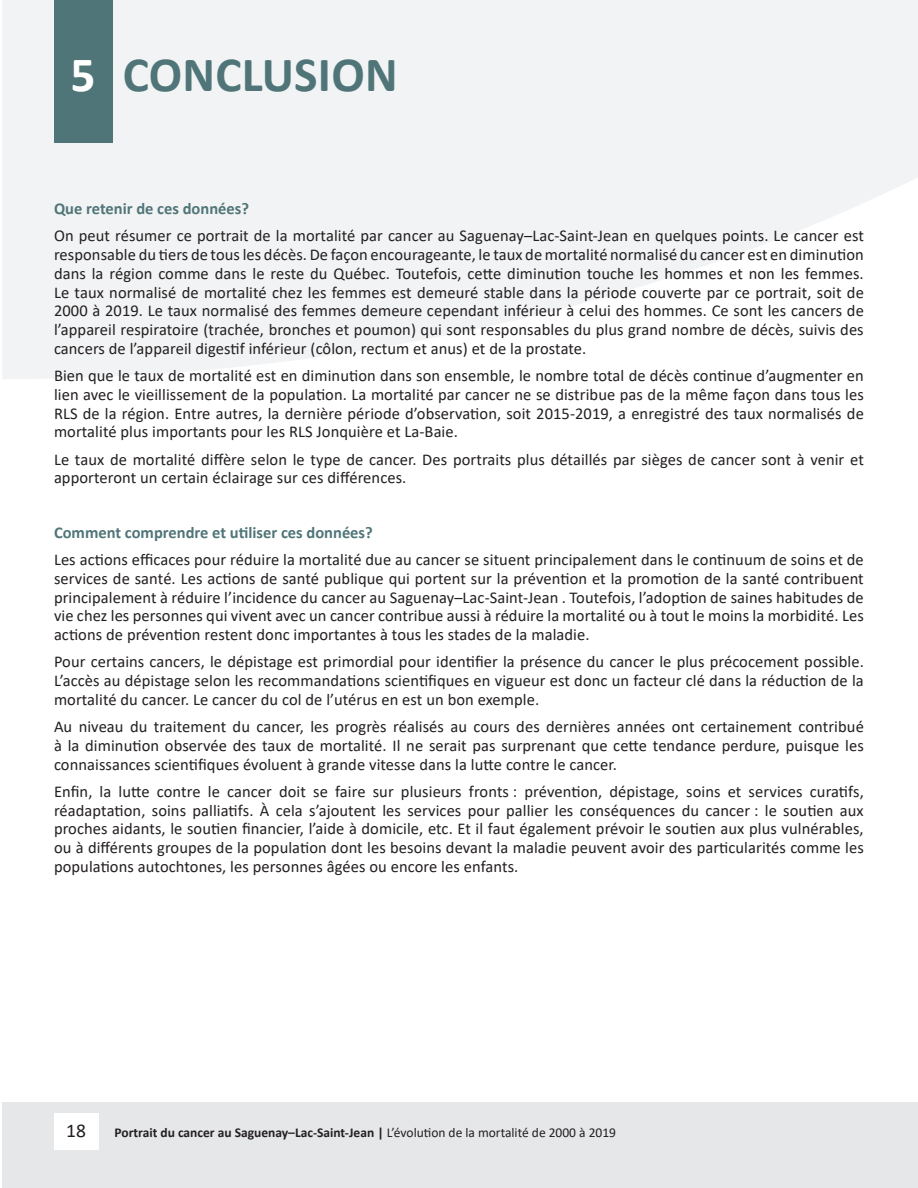
<style>
.page{position:relative;width:918px;height:1188px;background:#fff}
.page>*{position:absolute;margin:0;border:0;box-sizing:border-box;transform-origin:0 0}
.t1{font:700 49.5px "Calibri";letter-spacing:.005em;color:#507578}
.t2{font:19.5px "Calibri";color:#231f20}
.t3{font:16.5px/18.8px "Calibri";letter-spacing:.005em;color:#231f20;text-align:justify}
.t4{font:700 16.5px "Calibri";color:#507578}
.t5{font:700 13.5px "Calibri";color:#231f20}
.s1{color:#fff}
.s2{font-weight:400}
</style>
<div class="page">
<div style="left:2px;top:1102px;width:916px;height:86px;background:#e6e7e9"></div>
<div style="left:54px;top:1114px;width:44px;height:36px;background:#fff"></div>
<svg style="left:3px;top:0;width:915px;height:379px;fill:#f2f3f4"></svg>
<div style="left:54px;top:0;width:58px;height:143px;background:#507578"></div>
<h1 class="t1" style="left:70px;top:40px;width:329px"><span class="s1">5</span> CONCLUSION</h1>
<p class="t4" style="left:54px;top:197px;width:197px">Que retenir de ces données?</p>
<p class="t3" style="left:54px;top:226px;width:811px">On peut résumer ce portrait de la mortalité par cancer au Saguenay–Lac-Saint-Jean en quelques points. Le cancer est responsable du tiers de tous les décès. De façon encourageante, le taux de mortalité normalisé du cancer est en diminution dans la région comme dans le reste du Québec. Toutefois, cette diminution touche les hommes et non les femmes.<br>Le taux normalisé de mortalité chez les femmes est demeuré stable dans la période couverte par ce portrait, soit de 2000 à 2019. Le taux normalisé des femmes demeure cependant inférieur à celui des hommes. Ce sont les cancers de l’appareil respiratoire (trachée, bronches et poumon) qui sont responsables du plus grand nombre de décès, suivis des cancers de l’appareil digestif inférieur (côlon, rectum et anus) et de la prostate.</p>
<p class="t3" style="left:54px;top:366px;width:811px">Bien que le taux de mortalité est en diminution dans son ensemble, le nombre total de décès continue d’augmenter en lien avec le vieillissement de la population. La mortalité par cancer ne se distribue pas de la même façon dans tous les RLS de la région. Entre autres, la dernière période d’observation, soit 2015-2019, a enregistré des taux normalisés de mortalité plus importants pour les RLS Jonquière et La-Baie.</p>
<p class="t3" style="left:54px;top:449px;width:811px">Le taux de mortalité diffère selon le type de cancer. Des portraits plus détaillés par sièges de cancer sont à venir et apporteront un certain éclairage sur ces différences.</p>
<p class="t4" style="left:54px;top:521px;width:320px">Comment comprendre et utiliser ces données?</p>
<p class="t3" style="left:54px;top:550px;width:811px">Les actions efficaces pour réduire la mortalité due au cancer se situent principalement dans le continuum de soins et de services de santé. Les actions de santé publique qui portent sur la prévention et la promotion de la santé contribuent principalement à réduire l’incidence du cancer au Saguenay–Lac-Saint-Jean . Toutefois, l’adoption de saines habitudes de vie chez les personnes qui vivent avec un cancer contribue aussi à réduire la mortalité ou à tout le moins la morbidité. Les actions de prévention restent donc importantes à tous les stades de la maladie.</p>
<p class="t3" style="left:54px;top:652px;width:811px">Pour certains cancers, le dépistage est primordial pour identifier la présence du cancer le plus précocement possible.<br>L’accès au dépistage selon les recommandations scientifiques en vigueur est donc un facteur clé dans la réduction de la mortalité du cancer. Le cancer du col de l’utérus en est un bon exemple.</p>
<p class="t3" style="left:54px;top:717px;width:811px">Au niveau du traitement du cancer, les progrès réalisés au cours des dernières années ont certainement contribué à la diminution observée des taux de mortalité. Il ne serait pas surprenant que cette tendance perdure, puisque les connaissances scientifiques évoluent à grande vitesse dans la lutte contre le cancer.</p>
<p class="t3" style="left:54px;top:782px;width:811px">Enfin, la lutte contre le cancer doit se faire sur plusieurs fronts : prévention, dépistage, soins et services curatifs, réadaptation, soins palliatifs. À cela s’ajoutent les services pour pallier les conséquences du cancer : le soutien aux proches aidants, le soutien financier, l’aide à domicile, etc. Et il faut également prévoir le soutien aux plus vulnérables, ou à différents groupes de la population dont les besoins devant la maladie peuvent avoir des particularités comme les populations autochtones, les personnes âgées ou encore les enfants.</p>
<p class="t2" style="left:66px;top:1117px;width:21px">18</p>
<p class="t5" style="left:115px;top:1123px;width:503px">Portrait du cancer au Saguenay–Lac-Saint-Jean | <span class="s2">L’évolution de la mortalité de 2000 à 2019</span></p>
</div>
